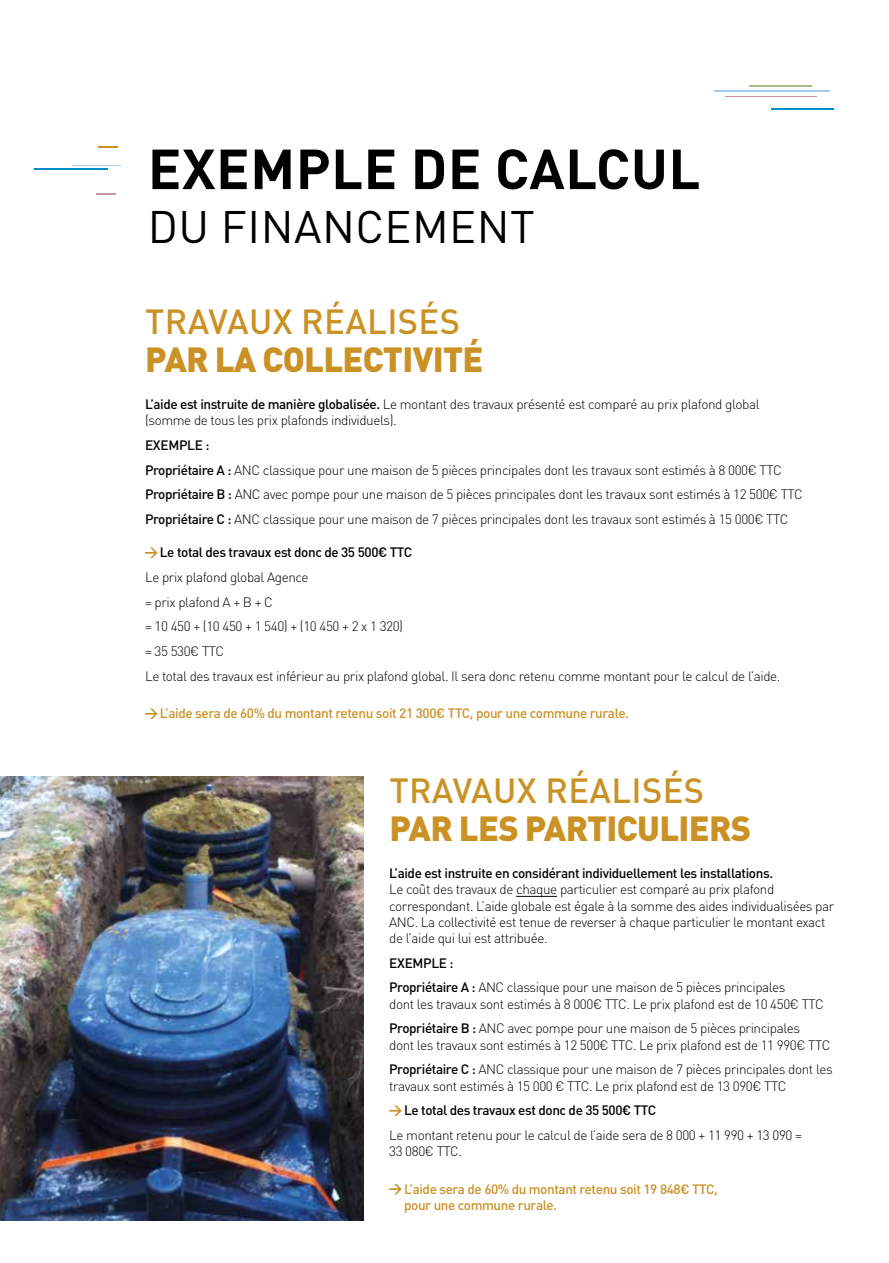
<style>
.page{position:relative;width:889px;height:1263px;background:#fff}
.page>*{position:absolute;margin:0;border:0;box-sizing:border-box;transform-origin:0 0}
.t1{font:700 55.5px "DIN Pro";letter-spacing:.01em;color:#000}
.t2{font:45px "DIN Pro";letter-spacing:.01em;color:#000}
.t3{font:900 34.5px "DIN Pro";letter-spacing:-.02em;color:#ca9125}
.t4{font:500 34.5px "DIN Pro";letter-spacing:.01em;color:#ca9125}
.t5{font:300 13.5px/24.8px "DIN Pro";letter-spacing:-.03em;color:#000}
.t6{font:500 13.5px "DIN Pro";letter-spacing:-.03em;color:#000}
.t7{font:500 13.5px/16.2px "DIN Pro";letter-spacing:-.03em;color:#ca9125}
.s1{font-weight:500}
</style>
<div class="page">
<svg style="left:98px;top:146px;width:20px;height:1px"></svg>
<svg style="left:96px;top:193px;width:20px;height:1px"></svg>
<hr style="left:35px;top:169px;width:73px;height:1px;background:#008eca">
<hr style="left:73px;top:165px;width:48px;height:1px;background:#a3ccee">
<hr style="left:749px;top:86px;width:62px;height:1px;background:#a7bb85">
<hr style="left:771px;top:108px;width:62px;height:2px;background:#008eca">
<hr style="left:714px;top:90px;width:116px;height:1px;background:#a3ccee">
<hr style="left:725px;top:96px;width:92px;height:1px;background:#c794a1">
<svg style="left:145px;top:548px;width:12px;height:10px"></svg>
<svg style="left:145px;top:709px;width:12px;height:10px"></svg>
<hr style="left:516px;top:896px;width:41px;height:1px;background:#000">
<svg style="left:389px;top:1105px;width:13px;height:11px"></svg>
<svg style="left:389px;top:1184px;width:13px;height:10px"></svg>
<img style="left:0;top:777px;width:364px;height:443px">
<h1 class="t1" style="left:148px;top:123px;width:554px">EXEMPLE DE CALCUL</h1>
<h2 class="t2" style="left:148px;top:191px;width:388px">DU FINANCEMENT</h2>
<h3 class="t4" style="left:145px;top:294px;width:316px">TRAVAUX RÉALISÉS</h3>
<h3 class="t3" style="left:145px;top:329px;width:340px">PAR LA COLLECTIVITÉ</h3>
<p class="t5" style="left:145px;top:395px;width:616px;line-height:16.2px"><span class="s1">L’aide est instruite de manière globalisée.</span> Le montant des travaux présenté est comparé au prix plafond global (somme de tous les prix plafonds individuels).</p>
<p class="t5" style="left:145px;top:431px;width:659px"><span class="s1">EXEMPLE :<br>Propriétaire A :</span> ANC classique pour une maison de 5 pièces principales dont les travaux sont estimés à 8 000€ TTC <span class="s1">Propriétaire B :</span> ANC avec pompe pour une maison de 5 pièces principales dont les travaux sont estimés à 12 500€ TTC <span class="s1">Propriétaire C :</span> ANC classique pour une maison de 7 pièces principales dont les travaux sont estimés à 15 000€ TTC</p>
<p class="t6" style="left:160px;top:541px;width:254px">Le total des travaux est donc de 35 500€ TTC</p>
<p class="t5" style="left:145px;top:563px;width:637px">Le prix plafond global Agence<br>= prix plafond A + B + C<br>= 10 450 + (10 450 + 1 540) + (10 450 + 2 x 1 320)<br>= 35 530€ TTC<br>Le total des travaux est inférieur au prix plafond global. Il sera donc retenu comme montant pour le calcul de l’aide.</p>
<p class="t7" style="left:160px;top:704px;width:470px">L’aide sera de 60% du montant retenu soit 21 300€ TTC, pour une commune rurale.</p>
<h3 class="t4" style="left:389px;top:763px;width:316px">TRAVAUX RÉALISÉS</h3>
<h3 class="t3" style="left:389px;top:799px;width:363px">PAR LES PARTICULIERS</h3>
<p class="t6" style="left:389px;top:862px;width:385px">L’aide est instruite en considérant individuellement les installations.</p>
<p class="t5" style="left:389px;top:880px;width:447px;line-height:16.2px">Le coût des travaux de chaque particulier est comparé au prix plafond correspondant. L’aide globale est égale à la somme des aides individualisées par ANC. La collectivité est tenue de reverser à chaque particulier le montant exact de l’aide qui lui est attribuée.</p>
<p class="t5" style="left:389px;top:949px;width:398px"><span class="s1">EXEMPLE :<br>Propriétaire A :</span> ANC classique pour une maison de 5 pièces principales</p>
<p class="t5" style="left:389px;top:990px;width:436px">dont les travaux sont estimés à 8 000€ TTC. Le prix plafond est de 10 450€ TTC<br><span class="s1">Propriétaire B :</span> ANC avec pompe pour une maison de 5 pièces principales</p>
<p class="t5" style="left:389px;top:1031px;width:445px">dont les travaux sont estimés à 12 500€ TTC. Le prix plafond est de 11 990€ TTC<br><span class="s1">Propriétaire C :</span> ANC classique pour une maison de 7 pièces principales dont les</p>
<p class="t5" style="left:389px;top:1072px;width:399px">travaux sont estimés à 15 000 € TTC. Le prix plafond est de 13 090€ TTC</p>
<p class="t6" style="left:404px;top:1099px;width:254px">Le total des travaux est donc de 35 500€ TTC</p>
<p class="t5" style="left:389px;top:1126px;width:414px;line-height:16.2px">Le montant retenu pour le calcul de l’aide sera de 8 000 + 11 990 + 13 090 =<br>33 080€ TTC.</p>
<p class="t7" style="left:404px;top:1179px;width:315px">L’aide sera de 60% du montant retenu soit 19 848€ TTC, pour une commune rurale.</p>
</div>
